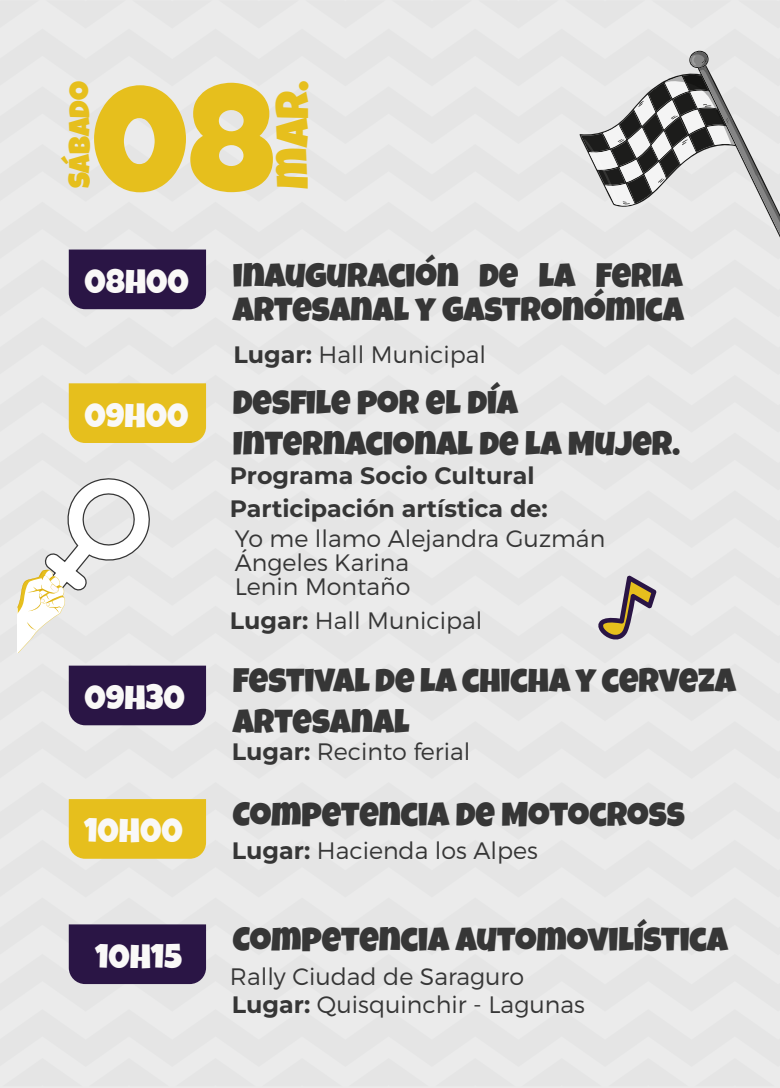
<style>
.page{position:relative;width:780px;height:1088px;background:#fff}
.page>*{position:absolute;margin:0;border:0;box-sizing:border-box;transform-origin:0 0}
.t1{font:152px "Luckiest Guy";color:#e6bf1d}
.t2{font:46px "Luckiest Guy";color:#e6bf1d}
.t3{font:33.75px/40.6px "Luckiest Guy";color:#363636}
.t4{font:33.75px "Luckiest Guy";color:#f9f8f7}
.t5{font:29.75px "Luckiest Guy";color:#e6bf1d}
.t6{font:300 23.75px/24px "Montserrat";color:#363636}
.t7{font:700 23.75px/33px "Montserrat";color:#363636}
.s1{font-weight:700}
</style>
<div class="page">
<svg style="left:0;top:0;width:39px;height:29px"></svg>
<div style="left:132px;top:0;width:80px;height:29px;background:#e8e8e8"></div>
<div style="left:651px;top:0;width:80px;height:29px;background:#e8e8e8"></div>
<div style="left:46px;top:0;width:80px;height:29px;background:#e8e8e8"></div>
<div style="left:219px;top:0;width:80px;height:29px;background:#e8e8e8"></div>
<div style="left:478px;top:0;width:80px;height:29px;background:#e8e8e8"></div>
<div style="left:392px;top:0;width:80px;height:29px;background:#e8e8e8"></div>
<div style="left:305px;top:0;width:80px;height:29px;background:#e8e8e8"></div>
<div style="left:565px;top:0;width:80px;height:29px;background:#e8e8e8"></div>
<svg style="left:738px;top:0;width:42px;height:29px"></svg>
<div style="left:0;top:29px;width:780px;height:57px;background:#ebebeb"></div>
<div style="left:0;top:86px;width:579px;height:58px;background:#ebebeb"></div>
<div style="left:0;top:144px;width:579px;height:58px;background:#ebebeb"></div>
<div style="left:0;top:202px;width:780px;height:57px;background:#eaeaea"></div>
<div style="left:0;top:259px;width:780px;height:58px;background:#ebebeb"></div>
<div style="left:0;top:317px;width:780px;height:58px;background:#ebebeb"></div>
<div style="left:0;top:375px;width:780px;height:58px;background:#ebebeb"></div>
<div style="left:0;top:433px;width:780px;height:57px;background:#e7e7e7"></div>
<div style="left:0;top:490px;width:780px;height:58px;background:#ebebeb"></div>
<div style="left:0;top:548px;width:780px;height:58px;background:#ebebeb"></div>
<div style="left:0;top:606px;width:780px;height:57px;background:#ebebeb"></div>
<div style="left:0;top:663px;width:780px;height:58px;background:#ebebeb"></div>
<div style="left:0;top:721px;width:780px;height:58px;background:#eaeaea"></div>
<div style="left:0;top:782px;width:780px;height:58px;background:#ebebeb"></div>
<div style="left:0;top:840px;width:780px;height:57px;background:#e9e9e9"></div>
<div style="left:0;top:897px;width:780px;height:57px;background:#ebebeb"></div>
<div style="left:0;top:954px;width:780px;height:55px;background:#e7e8e8"></div>
<div style="left:0;top:1009px;width:780px;height:58px;background:#e5e5e5"></div>
<div style="left:694px;top:1058px;width:80px;height:28px;background:#e5e6e6"></div>
<div style="left:608px;top:1058px;width:80px;height:28px;background:#e5e6e6"></div>
<div style="left:521px;top:1058px;width:80px;height:28px;background:#e5e6e6"></div>
<div style="left:2px;top:1058px;width:80px;height:28px;background:#e5e6e6"></div>
<div style="left:435px;top:1058px;width:80px;height:28px;background:#e5e6e6"></div>
<div style="left:175px;top:1058px;width:80px;height:28px;background:#e5e6e6"></div>
<div style="left:89px;top:1058px;width:80px;height:28px;background:#e5e6e6"></div>
<div style="left:262px;top:1058px;width:80px;height:28px;background:#e5e6e6"></div>
<div style="left:348px;top:1058px;width:80px;height:28px;background:#e5e6e6"></div>
<div style="left:69px;top:249px;width:137px;height:60px;background:#2a1545"></div>
<div style="left:69px;top:383px;width:137px;height:60px;background:#e6bf1d"></div>
<svg style="left:578px;top:575px;width:78px;height:75px"></svg>
<div style="left:69px;top:666px;width:137px;height:59px;background:#2a1545"></div>
<div style="left:69px;top:799px;width:137px;height:60px;background:#e6bf1d"></div>
<div style="left:69px;top:924px;width:137px;height:60px;background:#2a1545"></div>
<svg style="left:580px;top:51px;width:200px;height:204px"></svg>
<svg style="left:18px;top:474px;width:138px;height:178px"></svg>
<p class="t5" style="left:60px;top:188px;width:108px;rotate:-90deg">SÁBADO</p>
<h1 class="t1" style="left:92px;top:40px;width:185px">08</h1>
<h2 class="t2" style="left:262px;top:189px;width:110px;rotate:-90deg">MAR.</h2>
<h3 class="t4" style="left:84px;top:259px;width:106px">08H00</h3>
<h3 class="t4" style="left:84px;top:393px;width:106px">09H00</h3>
<h3 class="t4" style="left:84px;top:675px;width:102px">09H30</h3>
<h3 class="t4" style="left:84px;top:808px;width:100px">10H00</h3>
<h3 class="t4" style="left:95px;top:934px;width:88px">10H15</h3>
<h3 class="t3" style="left:233px;top:259px;width:452px;line-height:33.8px">INAUGURACIÓN DE LA FERIA<br>ARTESANAL Y GASTRONÓMICA</h3>
<p class="t6" style="left:233px;top:342px;width:254px"><span class="s1">Lugar:</span> Hall Municipal</p>
<h3 class="t3" style="left:233px;top:383px;width:448px">DESFILE POR EL DÍA<br>INTERNACIONAL DE LA MUJER.</h3>
<p class="t7" style="left:230px;top:458px;width:319px">Programa Socio Cultural<br>Participación artística de:</p>
<p class="t6" style="left:235px;top:526px;width:372px">Yo me llamo Alejandra Guzmán<br>Ángeles Karina<br>Lenin Montaño</p>
<p class="t6" style="left:230px;top:608px;width:254px"><span class="s1">Lugar:</span> Hall Municipal</p>
<h3 class="t3" style="left:233px;top:661px;width:504px">FESTIVAL DE LA CHICHA Y CERVEZA<br>ARTESANAL</h3>
<p class="t6" style="left:232px;top:739px;width:240px"><span class="s1">Lugar:</span> Recinto ferial</p>
<h3 class="t3" style="left:233px;top:794px;width:453px">COMPETENCIA DE MOTOCROSS</h3>
<p class="t6" style="left:232px;top:838px;width:308px"><span class="s1">Lugar:</span> Hacienda los Alpes</p>
<h3 class="t3" style="left:233px;top:920px;width:497px">COMPETENCIA AUTOMOVILÍSTICA</h3>
<p class="t6" style="left:230px;top:964px;width:296px">Rally Ciudad de Saraguro</p>
<p class="t6" style="left:232px;top:992px;width:354px"><span class="s1">Lugar:</span> Quisquinchir - Lagunas</p>
</div>
